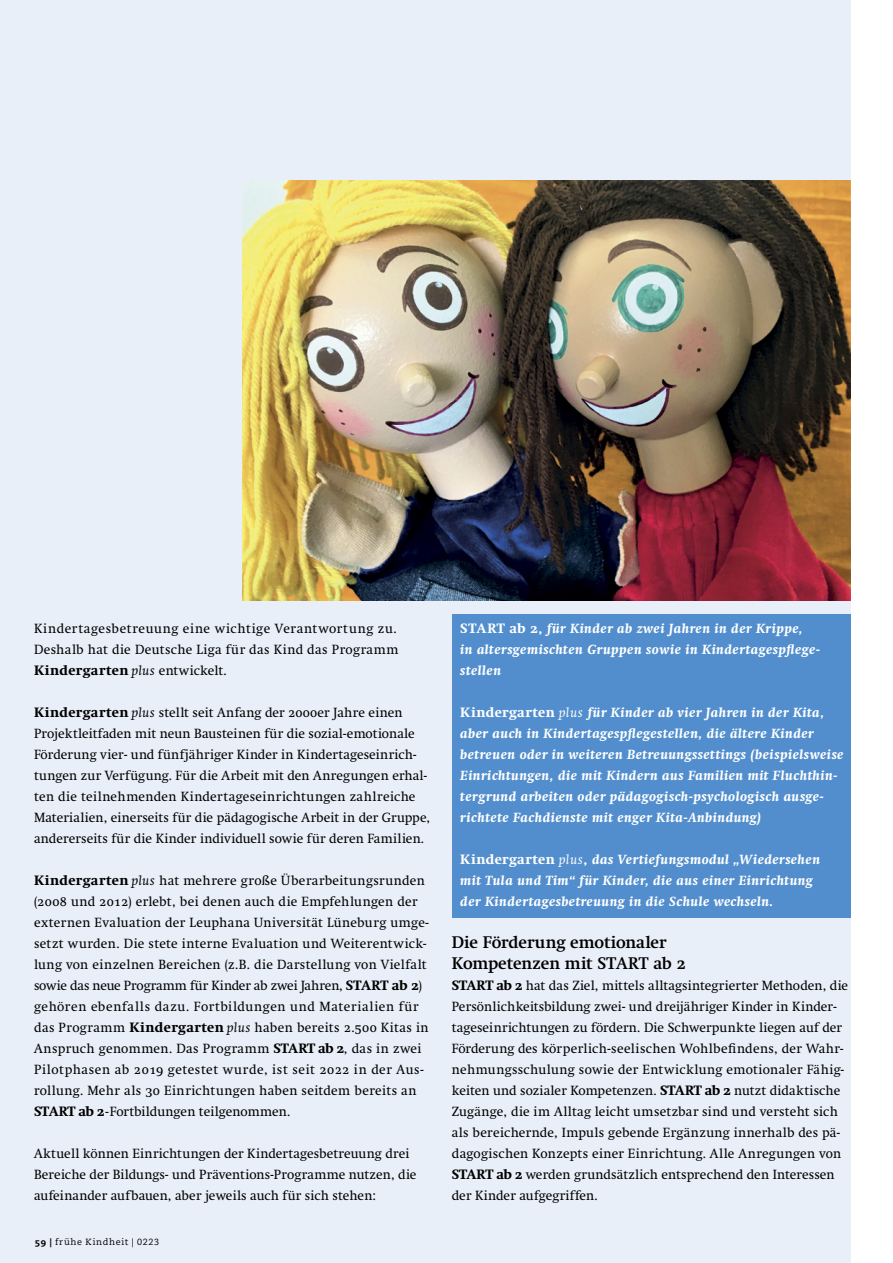
<style>
.page{position:relative;width:893px;height:1263px;background:#fff}
.page>*{position:absolute;margin:0;border:0;box-sizing:border-box;transform-origin:0 0}
.t1{font:700 16.5px/21px "Nu Swift";letter-spacing:-.01em;color:#000}
.t2{font:13.2px/21px "Nu Swift";letter-spacing:.02em;color:#000}
.t3{font:italic 800 13.2px/21px "Nu Swift";letter-spacing:.035em;color:#fff}
.t4{font:13.2px/21px "Nu Swift";letter-spacing:.04em;color:#000}
.t5{font:9px "Caecilia";letter-spacing:.08em;color:#000}
.s1{font-weight:800}
.s2{font-style:italic}
.s3{font-family:"Caecilia Heavy Os F"}
.s4{font-style:normal}
.s5{font-weight:400}
</style>
<div class="page">
<div style="left:0;top:0;width:850px;height:1263px;background:#e9eff8"></div>
<div style="left:452px;top:615px;width:398px;height:303px;background:#528ecd"></div>
<img style="left:243px;top:181px;width:607px;height:419px">
<p class="t4" style="left:34px;top:618px;width:366px">Kindertagesbetreuung eine wichtige Verantwortung zu.<br>Deshalb hat die Deutsche Liga für das Kind das Programm<br><span class="s1">Kindergarten</span> <span class="s2">plus</span> entwickelt.</p>
<p class="t2" style="left:34px;top:702px;width:398px"><span class="s1">Kindergarten</span> <span class="s2">plus</span> stellt seit Anfang der 2000er Jahre einen Projektleitfaden mit neun Bausteinen für die sozial-emotionale Förderung vier- und fünfjähriger Kinder in Kindertageseinrich&shy;tungen zur Verfügung. Für die Arbeit mit den Anregungen erhal&shy;ten die teilnehmenden Kindertageseinrichtungen zahlreiche Materialien, einerseits für die pädagogische Arbeit in der Gruppe, andererseits für die Kinder individuell sowie für deren Familien.</p>
<p class="t2" style="left:34px;top:870px;width:396px"><span class="s1">Kindergarten</span> <span class="s2">plus</span> hat mehrere große Überarbeitungsrunden (2008 und 2012) erlebt, bei denen auch die Empfehlungen der externen Evaluation der Leuphana Universität Lüneburg umge&shy;setzt wurden. Die stete interne Evaluation und Weiterentwick&shy;lung von einzelnen Bereichen (z.B. die Darstellung von Vielfalt sowie das neue Programm für Kinder ab zwei Jahren, <span class="s1">START ab 2</span>) gehören ebenfalls dazu. Fortbildungen und Materialien für das Programm <span class="s1">Kindergarten</span> <span class="s2">plus</span> haben bereits 2.500 Kitas in Anspruch genommen. Das Programm <span class="s1">START ab 2</span>, das in zwei Pilotphasen ab 2019 getestet wurde, ist seit 2022 in der Aus&shy;rollung. Mehr als 30 Einrichtungen haben seitdem bereits an <span class="s1">START ab 2</span>-Fortbildungen teilgenommen.</p>
<p class="t2" style="left:34px;top:1143px;width:384px">Aktuell können Einrichtungen der Kindertagesbetreuung drei<br>Bereiche der Bildungs- und Präventions-Programme nutzen, die aufeinander aufbauen, aber jeweils auch für sich stehen:</p>
<p class="t5" style="left:35px;top:1236px;width:126px"><span class="s3">59 |</span> frühe Kindheit | 0223</p>
<p class="t3" style="left:460px;top:617px;width:361px"><span class="s4">START ab 2,</span> für Kinder ab zwei Jahren in der Krippe,<br>in altersgemischten Gruppen sowie in Kindertagespflege&shy;stellen</p>
<p class="t3" style="left:460px;top:701px;width:385px"><span class="s4">Kindergarten</span> <span class="s5">plus</span> für Kinder ab vier Jahren in der Kita, aber auch in Kindertagespflegestellen, die ältere Kinder betreuen oder in weiteren Betreuungssettings (beispielsweise Einrichtungen, die mit Kindern aus Familien mit Fluchthin&shy;tergrund arbeiten oder pädagogisch-psychologisch ausge&shy;richtete Fachdienste mit enger Kita-Anbindung)</p>
<p class="t3" style="left:460px;top:848px;width:361px"><span class="s4">Kindergarten</span> <span class="s5">plus</span><span class="s4">,</span> das Vertiefungsmodul „Wiedersehen mit Tula und Tim“ für Kinder, die aus einer Einrichtung der Kindertagesbetreuung in die Schule wechseln.</p>
<p class="t1" style="left:452px;top:931px;width:236px">Die Förderung emotionaler<br>Kompetenzen mit START ab 2</p>
<p class="t2" style="left:452px;top:975px;width:398px"><span class="s1">START ab 2</span> hat das Ziel, mittels alltagsintegrierter Methoden, die Persönlichkeitsbildung zwei- und dreijähriger Kinder in Kinder&shy;tageseinrichtungen zu fördern. Die Schwerpunkte liegen auf der Förderung des körperlich-seelischen Wohlbefindens, der Wahr&shy;nehmungsschulung sowie der Entwicklung emotionaler Fähig&shy;keiten und sozialer Kompetenzen. <span class="s1">START ab 2</span> nutzt didaktische Zugänge, die im Alltag leicht umsetzbar sind und versteht sich als bereichernde, Impuls gebende Ergänzung innerhalb des pä&shy;dagogischen Konzepts einer Einrichtung. Alle Anregungen von <span class="s1">START ab 2</span> werden grundsätzlich entsprechend den Interessen der Kinder aufgegriffen.</p>
</div>
